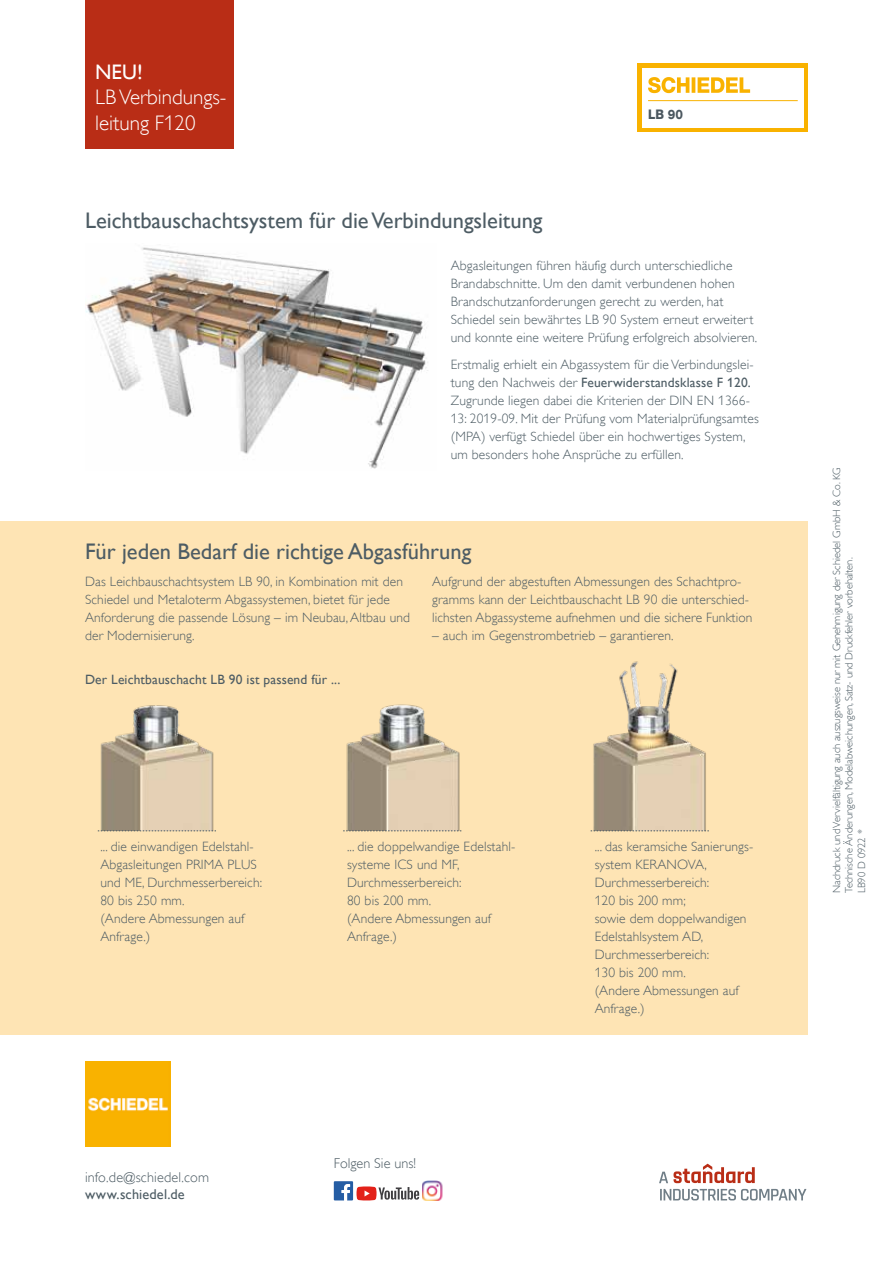
<style>
.page{position:relative;width:893px;height:1263px;background:#fff}
.page>*{position:absolute;margin:0;border:0;box-sizing:border-box;transform-origin:0 0}
.t1{font:22.5px "Gill Alt One";color:#4d5c64}
.t2{font:300 21px/25.2px "Gill Alt One";color:#fff}
.t3{font:21px "Gill Alt One";color:#fff}
.t4{font:300 14.25px "Gill Alt One";color:#4d5c64}
.t5{font:14.25px "Gill Alt One";letter-spacing:.01em;color:#4d5c64}
.t6{font:300 13.5px/18px "Gill Alt One";letter-spacing:.01em;color:#4d5c64}
.t7{font:13.5px "Gill Alt One";letter-spacing:.01em;color:#4d5c64}
.t8{font:300 10.5px/12.6px "Gill Alt One";color:#4d5c64}
.s1{font-weight:400}
</style>
<div class="page">
<svg style="left:660px;top:1189px;width:146px;height:11px"></svg>
<svg style="left:659px;top:1164px;width:96px;height:19px"></svg>
<div style="left:85px;top:0;width:149px;height:149px;background:#b92d16"></div>
<div style="left:0;top:521px;width:808px;height:514px;background:#fee4b4"></div>
<div style="left:638px;top:64px;width:170px;height:68px;background:#f9b200"></div>
<div style="left:642px;top:68px;width:162px;height:60px;background:#fff"></div>
<svg style="left:648px;top:77px;width:102px;height:16px"></svg>
<hr style="left:648px;top:100px;width:150px;height:1px;background:#f9b200">
<img style="left:85px;top:247px;width:343px;height:222px">
<img style="left:346px;top:704px;width:116px;height:127px">
<img style="left:100px;top:705px;width:114px;height:125px">
<img style="left:590px;top:661px;width:116px;height:170px">
<svg style="left:98px;top:830px;width:118px;height:1px"></svg>
<svg style="left:343px;top:830px;width:118px;height:1px"></svg>
<svg style="left:591px;top:830px;width:118px;height:1px"></svg>
<img style="left:422px;top:1181px;width:21px;height:19px">
<svg style="left:334px;top:1181px;width:85px;height:19px"></svg>
<img style="left:85px;top:1062px;width:85px;height:85px">
<h2 class="t3" style="left:95px;top:60px;width:49px">NEU!</h2>
<h2 class="t2" style="left:95px;top:85px;width:133px">LB Verbindungs&shy;leitung F120</h2>
<h1 class="t1" style="left:85px;top:207px;width:459px">Leichtbauschachtsystem für die Verbindungsleitung</h1>
<p class="t6" style="left:451px;top:257px;width:308px">Abgasleitungen führen häufig durch unterschiedliche Brandabschnitte. Um den damit verbundenen hohen Brandschutzanforderungen gerecht zu werden, hat Schiedel sein bewährtes LB 90 System erneut erweitert und konnte eine weitere Prüfung erfolgreich absolvieren.</p>
<p class="t6" style="left:451px;top:356px;width:310px">Erstmalig erhielt ein Abgassystem für die Verbindungslei&shy;tung den Nachweis der <span class="s1">Feuerwiderstandsklasse F 120.<br></span>Zugrunde liegen dabei die Kriterien der DIN EN 1366- 13: 2019-09. Mit der Prüfung vom Materialprüfungsamtes (MPA) verfügt Schiedel über ein hochwertiges System, um besonders hohe Ansprüche zu erfüllen.</p>
<h1 class="t1" style="left:85px;top:538px;width:388px">Für jeden Bedarf die richtige Abgasführung</h1>
<p class="t6" style="left:85px;top:572px;width:327px">Das Leichbauschachtsystem LB 90, in Kombination mit den Schiedel und Metaloterm Abgassystemen, bietet für jede Anforderung die passende Lösung – im Neubau, Altbau und der Modernisierung.</p>
<p class="t6" style="left:432px;top:572px;width:322px">Aufgrund der abgestuften Abmessungen des Schachtpro&shy;gramms kann der Leichtbauschacht LB 90 die unterschied&shy;lichsten Abgassysteme aufnehmen und die sichere Funktion</p>
<p class="t6" style="left:432px;top:626px;width:243px">– auch im Gegenstrombetrieb – garantieren.</p>
<p class="t7" style="left:85px;top:672px;width:257px">Der Leichtbauschacht LB 90 ist passend für ...</p>
<p class="t6" style="left:100px;top:838px;width:163px">... die einwandigen Edelstahl-<br>Abgasleitungen PRIMA PLUS und ME, Durchmesserbereich:<br>80 bis 250 mm.<br>(Andere Abmessungen auf<br>Anfrage.)</p>
<p class="t6" style="left:347px;top:838px;width:170px">... die doppelwandige Edelstahl&shy;systeme ICS und MF,<br>Durchmesserbereich:<br>80 bis 200 mm.<br>(Andere Abmessungen auf<br>Anfrage.)</p>
<p class="t4" style="left:85px;top:1168px;width:126px">info.de@schiedel.com</p>
<p class="t5" style="left:85px;top:1186px;width:101px">www.schiedel.de</p>
<p class="t4" style="left:334px;top:1155px;width:84px">Folgen Sie uns!</p>
<p class="t6" style="left:595px;top:838px;width:160px">... das keramsiche Sanierungs&shy;system KERANOVA,<br>Durchmesserbereich:<br>120 bis 200 mm;<br>sowie dem doppelwandigen<br>Edelstahlsystem AD,<br>Durchmesserbereich:<br>130 bis 200 mm.<br>(Andere Abmessungen auf<br>Anfrage.)</p>
<p class="t8" style="left:830px;top:893px;width:427px;rotate:-90deg">Nachdruck und Vervielfältigung auch auszugsweise nur mit Genehmigung der Schiedel GmbH &amp; Co. KG<br>Technische Änderungen, Modelabweichungen, Satz- und Druckfehler vorbehalten.<br>LB90 D 0922 *</p>
</div>
